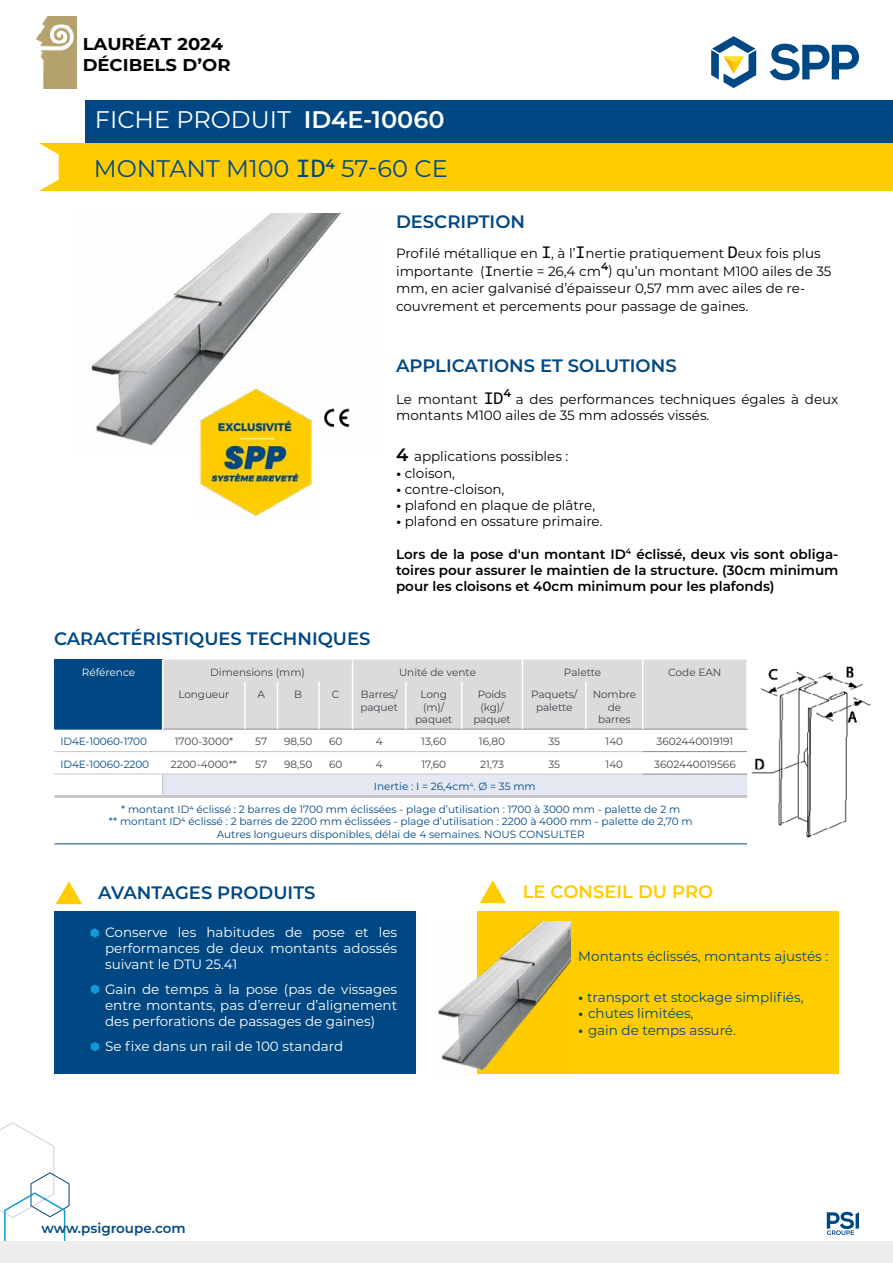
<style>
.page{position:relative;width:893px;height:1263px;background:#fff}
.page>*{position:absolute;margin:0;border:0;box-sizing:border-box;transform-origin:0 0}
.t1{font:24px "Montserrat";color:#fff}
.t2{font:24px "Montserrat";color:#004884}
.t3{font:600 18px "Montserrat";color:#004884}
.t4{font:600 18px "Montserrat";color:#fc0}
.t5{font:700 17.1px/21px "Montserrat";color:#000;scale:1.05 1}
.t6{font:13.5px/18px "Montserrat";color:#020203}
.t7{font:13.5px/16.2px "Montserrat";color:#fff;text-align:justify}
.t8{font:600 13.5px/16.2px "Montserrat";color:#000;text-align:justify}
.t9{font:13.5px "Montserrat";color:#004884}
.t10{font:13.5px/16.2px "Montserrat";color:#000}
.t11{font:600 13.5px "Montserrat";color:#004884}
.t12{font:10.5px/22.4px "Montserrat";color:#004884}
.t13{font:10.5px/12.6px "Montserrat";letter-spacing:-.01em;color:#434247;text-align:center}
.t14{font:10.5px "Montserrat";color:#fff}
.s1{font-weight:600}
.s2{font-family:"Consolas";font-size:27px}
.s3{font-family:"Consolas";font-size:18px}
.s4{font-family:"Consolas";font-size:15px}
.s5{color:#020203}
.s6{font-weight:600;font-size:18px;color:#000}
.s7{font-family:"Arial";font-weight:900;font-size:10.5px}
</style>
<div class="page">
<div style="left:85px;top:100px;width:808px;height:44px;background:#004884"></div>
<svg style="left:770px;top:44px;width:89px;height:36px"></svg>
<svg style="left:711px;top:36px;width:45px;height:52px"></svg>
<div style="left:38px;top:144px;width:855px;height:47px;background:#fc0"></div>
<svg style="left:38px;top:143px;width:21px;height:48px"></svg>
<svg style="left:827px;top:1212px;width:32px;height:23px"></svg>
<div style="left:54px;top:911px;width:361px;height:163px;background:#004884"></div>
<img style="left:91px;top:214px;width:252px;height:232px">
<svg style="left:56px;top:881px;width:26px;height:23px"></svg>
<svg style="left:91px;top:928px;width:8px;height:10px"></svg>
<svg style="left:91px;top:984px;width:8px;height:10px"></svg>
<svg style="left:0;top:1122px;width:70px;height:141px"></svg>
<div style="left:54px;top:659px;width:109px;height:70px;background:#004884"></div>
<hr style="left:54px;top:751px;width:109px;height:1px;background:#c6c6c6">
<hr style="left:54px;top:774px;width:109px;height:1px;background:#c6c6c6">
<hr style="left:54px;top:729px;width:108px;height:1px;background:#004884">
<hr style="left:54px;top:843px;width:109px;height:1px;background:#004884">
<hr style="left:163px;top:843px;width:82px;height:1px;background:#004884">
<hr style="left:245px;top:843px;width:32px;height:1px;background:#004884">
<hr style="left:277px;top:843px;width:42px;height:1px;background:#004884">
<hr style="left:319px;top:843px;width:34px;height:1px;background:#004884">
<hr style="left:353px;top:843px;width:53px;height:1px;background:#004884">
<hr style="left:406px;top:843px;width:56px;height:1px;background:#004884">
<hr style="left:462px;top:843px;width:60px;height:1px;background:#004884">
<hr style="left:522px;top:843px;width:64px;height:1px;background:#004884">
<hr style="left:586px;top:843px;width:57px;height:1px;background:#004884">
<hr style="left:643px;top:843px;width:104px;height:1px;background:#004884">
<hr style="left:643px;top:729px;width:105px;height:1px;background:#8d8a8f">
<svg style="left:162px;top:659px;width:585px;height:136px"></svg>
<hr style="left:746px;top:659px;width:2px;height:23px;background:#fff">
<hr style="left:162px;top:682px;width:1px;height:47px;background:#fff">
<hr style="left:244px;top:682px;width:2px;height:47px;background:#fff">
<hr style="left:277px;top:682px;width:1px;height:47px;background:#fff">
<hr style="left:318px;top:682px;width:2px;height:47px;background:#fff">
<hr style="left:352px;top:682px;width:1px;height:47px;background:#fff">
<hr style="left:405px;top:682px;width:2px;height:47px;background:#fff">
<hr style="left:461px;top:682px;width:1px;height:47px;background:#fff">
<hr style="left:522px;top:682px;width:1px;height:47px;background:#fff">
<hr style="left:585px;top:682px;width:2px;height:47px;background:#fff">
<hr style="left:642px;top:682px;width:1px;height:47px;background:#fff">
<hr style="left:746px;top:682px;width:2px;height:47px;background:#fff">
<hr style="left:586px;top:751px;width:57px;height:1px;background:#c6c6c6">
<hr style="left:586px;top:774px;width:57px;height:1px;background:#c6c6c6">
<hr style="left:54px;top:795px;width:109px;height:3px;background:#c6c6c6">
<hr style="left:163px;top:795px;width:82px;height:3px;background:#c6c6c6">
<hr style="left:245px;top:795px;width:32px;height:3px;background:#c6c6c6">
<hr style="left:277px;top:795px;width:42px;height:3px;background:#c6c6c6">
<hr style="left:319px;top:795px;width:34px;height:3px;background:#c6c6c6">
<hr style="left:353px;top:795px;width:53px;height:3px;background:#c6c6c6">
<hr style="left:406px;top:795px;width:56px;height:3px;background:#c6c6c6">
<hr style="left:462px;top:795px;width:60px;height:3px;background:#c6c6c6">
<hr style="left:522px;top:795px;width:64px;height:3px;background:#c6c6c6">
<hr style="left:586px;top:795px;width:57px;height:3px;background:#c6c6c6">
<hr style="left:643px;top:795px;width:104px;height:3px;background:#c6c6c6">
<div style="left:0;top:1241px;width:893px;height:21px;background:#eeeded"></div>
<div style="left:477px;top:911px;width:362px;height:163px;background:#fc0"></div>
<svg style="left:480px;top:880px;width:26px;height:23px"></svg>
<svg style="left:91px;top:1042px;width:8px;height:9px"></svg>
<img style="left:321px;top:406px;width:29px;height:24px">
<img style="left:197px;top:384px;width:119px;height:133px">
<img style="left:437px;top:922px;width:134px;height:148px">
<img style="left:751px;top:666px;width:120px;height:172px">
<img style="left:37px;top:16px;width:39px;height:73px">
<p class="t5" style="left:83px;top:33px;width:142px">LAURÉAT 2024<br>DÉCIBELS D’OR</p>
<h1 class="t1" style="left:95px;top:103px;width:351px">FICHE PRODUIT <span class="s1">ID4E-10060</span></h1>
<h1 class="t2" style="left:94px;top:152px;width:355px">MONTANT M100 <span class="s2">ID</span><sup>4</sup> 57-60 CE</h1>
<h2 class="t3" style="left:396px;top:209px;width:131px">DESCRIPTION</h2>
<p class="t6" style="left:396px;top:244px;width:437px">Profilé métallique en <span class="s3">I</span>, à l’<span class="s3">I</span>nertie pratiquement <span class="s3">D</span>eux fois plus importante (<span class="s4">I</span>nertie = 26,4 cm<sup>4</sup>) qu’un montant M100 ailes de 35</p>
<p class="t6" style="left:396px;top:278px;width:411px">mm, en acier galvanisé d’épaisseur 0,57 mm avec ailes de re&shy;couvrement et percements pour passage de gaines.</p>
<h2 class="t3" style="left:54px;top:626px;width:318px">CARACTÉRISTIQUES TECHNIQUES</h2>
<h2 class="t3" style="left:396px;top:353px;width:282px">APPLICATIONS ET SOLUTIONS</h2>
<p class="t10" style="left:396px;top:390px;width:444px"><span class="s5">Le montant</span> <span class="s3">ID</span><sup>4</sup> a des performances techniques égales à deux montants M100 ailes de 35 mm adossés vissés.</p>
<p class="t6" style="left:396px;top:447px;width:174px"><span class="s6">4</span> applications possibles :</p>
<p class="t6" style="left:396px;top:463px;width:61px"><span class="s7">•</span> cloison,</p>
<p class="t6" style="left:396px;top:479px;width:110px"><span class="s7">•</span> contre-cloison,</p>
<p class="t6" style="left:396px;top:496px;width:201px"><span class="s7">•</span> plafond en plaque de plâtre,</p>
<p class="t6" style="left:396px;top:512px;width:208px"><span class="s7">•</span> plafond en ossature primaire.</p>
<p class="t8" style="left:396px;top:545px;width:444px">Lors de la pose d'un montant ID<sup>4</sup> éclissé, deux vis sont obliga&shy;toires pour assurer le maintien de la structure. (30cm minimum pour les cloisons et 40cm minimum pour les plafonds)</p>
<p class="t14" style="left:82px;top:665px;width:55px">Référence</p>
<p class="t13" style="left:210px;top:665px;width:96px">Dimensions (mm)</p>
<p class="t13" style="left:399px;top:665px;width:79px">Unité de vente</p>
<p class="t13" style="left:564px;top:665px;width:39px">Palette</p>
<p class="t13" style="left:668px;top:665px;width:55px">Code EAN</p>
<p class="t13" style="left:178px;top:687px;width:52px">Longueur</p>
<p class="t13" style="left:258px;top:687px;width:9px">A</p>
<p class="t13" style="left:294px;top:687px;width:9px">B</p>
<p class="t13" style="left:332px;top:687px;width:9px">C</p>
<p class="t13" style="left:360px;top:687px;width:39px;text-align:left">Barres/ paquet</p>
<p class="t13" style="left:415px;top:687px;width:39px">Long (m)/ paquet</p>
<p class="t13" style="left:473px;top:687px;width:39px">Poids (kg)/ paquet</p>
<p class="t13" style="left:531px;top:687px;width:48px">Paquets/ palette</p>
<p class="t13" style="left:593px;top:687px;width:45px">Nombre de barres</p>
<p class="t12" style="left:60px;top:730px;width:88px">ID4E-10060-1700</p>
<p class="t13" style="left:175px;top:735px;width:60px">1700-3000*</p>
<p class="t13" style="left:255px;top:735px;width:13px">57</p>
<p class="t13" style="left:284px;top:735px;width:30px">98,50</p>
<p class="t13" style="left:329px;top:735px;width:15px">60</p>
<p class="t13" style="left:376px;top:735px;width:8px">4</p>
<p class="t13" style="left:421px;top:735px;width:27px">13,60</p>
<p class="t13" style="left:479px;top:735px;width:28px">16,80</p>
<p class="t13" style="left:548px;top:735px;width:13px">35</p>
<p class="t13" style="left:605px;top:735px;width:19px">140</p>
<p class="t13" style="left:656px;top:735px;width:78px">3602440019191</p>
<p class="t12" style="left:60px;top:752px;width:90px">ID4E-10060-2200</p>
<p class="t13" style="left:171px;top:757px;width:68px">2200-4000**</p>
<p class="t13" style="left:255px;top:757px;width:13px">57</p>
<p class="t13" style="left:284px;top:757px;width:30px">98,50</p>
<p class="t13" style="left:329px;top:757px;width:15px">60</p>
<p class="t13" style="left:376px;top:757px;width:8px">4</p>
<p class="t13" style="left:421px;top:757px;width:26px">17,60</p>
<p class="t13" style="left:480px;top:757px;width:25px">21,73</p>
<p class="t13" style="left:548px;top:757px;width:13px">35</p>
<p class="t13" style="left:605px;top:757px;width:19px">140</p>
<p class="t13" style="left:654px;top:757px;width:83px">3602440019566</p>
<p class="t12" style="left:121px;top:775px;width:560px;text-indent:253px">Inertie : I = 26,4cm<sup>4</sup>. Ø = 35 mm<br>* montant ID4 éclissé : 2 barres de 1700 mm éclissées - plage d’utilisation : 1700 à 3000 mm - palette de 2 m</p>
<p class="t12" style="left:109px;top:815px;width:585px;line-height:12.6px;text-align:center">** montant ID4 éclissé : 2 barres de 2200 mm éclissées - plage d’utilisation : 2200 à 4000 mm - palette de 2,70 m<br>Autres longueurs disponibles, délai de 4 semaines. NOUS CONSULTER</p>
<h2 class="t3" style="left:98px;top:879px;width:219px">AVANTAGES PRODUITS</h2>
<p class="t7" style="left:105px;top:923px;width:293px">Conserve les habitudes de pose et les performances de deux montants adossés suivant le DTU 25.41</p>
<p class="t7" style="left:105px;top:981px;width:294px">Gain de temps à la pose (pas de vissages entre montants, pas d’erreur d’alignement des perforations de passages de gaines)</p>
<p class="t7" style="left:105px;top:1038px;width:239px">Se fixe dans un rail de 100 standard</p>
<p class="t11" style="left:41px;top:1218px;width:146px">www.psigroupe.com</p>
<h2 class="t4" style="left:523px;top:879px;width:192px">LE CONSEIL DU PRO</h2>
<p class="t9" style="left:578px;top:947px;width:251px">Montants éclissés, montants ajustés :</p>
<p class="t9" style="left:578px;top:988px;width:227px"><span class="s7">•</span> transport et stockage simplifiés,</p>
<p class="t9" style="left:578px;top:1004px;width:117px"><span class="s7">•</span> chutes limitées,</p>
<p class="t9" style="left:578px;top:1020px;width:159px"><span class="s7">•</span> gain de temps assuré.</p>
</div>
